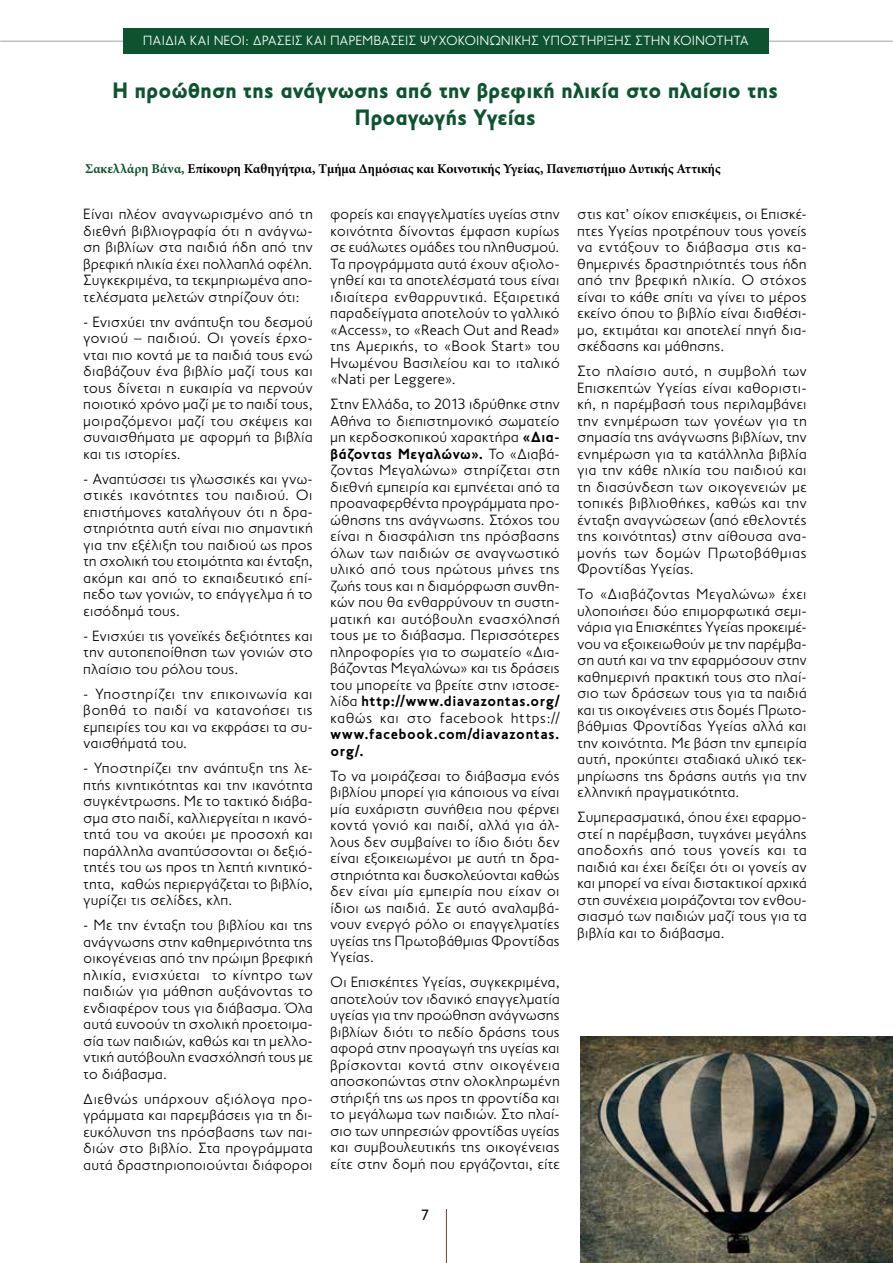
<style>
.page{position:relative;width:893px;height:1263px;background:#fff}
.page>*{position:absolute;margin:0;border:0;box-sizing:border-box;transform-origin:0 0}
.t1{font:900 22.5px/27px "PF Transport";letter-spacing:.005em;color:#0e532f;text-align:center}
.t2{font:300 15px/16.5px "PF Transport";letter-spacing:.035em;color:#000;text-align:justify}
.t3{font:700 15px/16.5px "PF Transport";letter-spacing:.045em;color:#000}
.t4{font:15px "PF Transport";color:#000}
.t5{font:700 13.5px "Minion Pro";color:#000}
.t6{font:300 13.5px "PF Transport";letter-spacing:.03em;color:#fff}
.s1{color:#0e532f}
.s2{font-weight:700}
</style>
<div class="page">
<hr style="left:769px;top:41px;width:124px;height:1px;background:#808285">
<hr style="left:0;top:41px;width:123px;height:1px;background:#808285">
<hr style="left:446px;top:1209px;width:1px;height:54px;background:#64433c">
<div style="left:123px;top:28px;width:646px;height:26px;background:#0e532f"></div>
<img style="left:580px;top:1037px;width:313px;height:226px">
<p class="t6" style="left:143px;top:32px;width:607px">ΠΑΙΔΙΑ ΚΑΙ ΝΕΟΙ: ΔΡΑΣΕΙΣ ΚΑΙ ΠΑΡΕΜΒΑΣΕΙΣ ΨΥΧΟΚΟΙΝΩΝΙΚΗΣ ΥΠΟΣΤΗΡΙΞΗΣ ΣΤΗΝ ΚΟΙΝΟΤΗΤΑ</p>
<h1 class="t1" style="left:113px;top:77px;width:667px">Η προώθηση της ανάγνωσης από την βρεφική ηλικία στο πλαίσιο της<br>Προαγωγής Υγείας</h1>
<p class="t5" style="left:85px;top:159px;width:637px"><span class="s1">Σακελλάρη Βάνα,</span> Επίκουρη Καθηγήτρια, Τμήμα Δημόσιας και Κοινοτικής Υγείας, Πανεπιστήμιο Δυτικής Αττικής</p>
<p class="t2" style="left:84px;top:206px;width:230px">Είναι πλέον αναγνωρισμένο από τη διεθνή βιβλιογραφία ότι η ανάγνω&shy;ση βιβλίων στα παιδιά ήδη από την βρεφική ηλικία έχει πολλαπλά οφέλη.<br>Συγκεκριμένα, τα τεκμηριωμένα απο&shy;τελέσματα μελετών στηρίζουν ότι:</p>
<p class="t2" style="left:84px;top:313px;width:230px">- Ενισχύει την ανάπτυξη του δεσμού γονιού – παιδιού. Οι γονείς έρχο&shy;νται πιο κοντά με τα παιδιά τους ενώ διαβάζουν ένα βιβλίο μαζί τους και τους δίνεται η ευκαιρία να περνούν ποιοτικό χρόνο μαζί με το παιδί τους, μοιραζόμενοι μαζί του σκέψεις και συναισθήματα με αφορμή τα βιβλία και τις ιστορίες.</p>
<p class="t2" style="left:84px;top:470px;width:230px">- Αναπτύσσει τις γλωσσικές και γνω&shy;στικές ικανότητες του παιδιού. Οι επιστήμονες καταλήγουν ότι η δρα&shy;στηριότητα αυτή είναι πιο σημαντική για την εξέλιξη του παιδιού ως προς τη σχολική του ετοιμότητα και ένταξη, ακόμη και από το εκπαιδευτικό επί&shy;πεδο των γονιών, το επάγγελμα ή το εισόδημά τους.</p>
<p class="t2" style="left:84px;top:627px;width:230px">- Ενισχύει τις γονεϊκές δεξιότητες και την αυτοπεποίθηση των γονιών στο πλαίσιο του ρόλου τους.</p>
<p class="t2" style="left:84px;top:685px;width:230px">- Υποστηρίζει την επικοινωνία και βοηθά το παιδί να κατανοήσει τις εμπειρίες του και να εκφράσει τα συ&shy;ναισθήματά του.</p>
<p class="t2" style="left:84px;top:760px;width:230px">- Υποστηρίζει την ανάπτυξη της λε&shy;πτής κινητικότητας και την ικανότητα συγκέντρωσης. Με το τακτικό διάβα&shy;σμα στο παιδί, καλλιεργείται η ικανό&shy;τητά του να ακούει με προσοχή και παράλληλα αναπτύσσονται οι δεξιό&shy;τητές του ως προς τη λεπτή κινητικό&shy;τητα, καθώς περιεργάζεται το βιβλίο, γυρίζει τις σελίδες, κλπ.</p>
<p class="t2" style="left:84px;top:917px;width:230px">- Με την ένταξη του βιβλίου και της ανάγνωσης στην καθημερινότητα της οικογένειας από την πρώιμη βρεφική ηλικία, ενισχύεται το κίνητρο των παιδιών για μάθηση αυξάνοντας το ενδιαφέρον τους για διάβασμα. Όλα αυτά ευνοούν τη σχολική προετοιμα&shy;σία των παιδιών, καθώς και τη μελλο&shy;ντική αυτόβουλη ενασχόλησή τους με το διάβασμα.</p>
<p class="t2" style="left:84px;top:1090px;width:230px">Διεθνώς υπάρχουν αξιόλογα προ&shy;γράμματα και παρεμβάσεις για τη δι&shy;ευκόλυνση της πρόσβασης των παι&shy;διών στο βιβλίο. Στα προγράμματα αυτά δραστηριοποιούνται διάφοροι</p>
<p class="t2" style="left:331px;top:206px;width:230px">φορείς και επαγγελματίες υγείας στην κοινότητα δίνοντας έμφαση κυρίως σε ευάλωτες ομάδες του πληθυσμού.<br>Τα προγράμματα αυτά έχουν αξιολο&shy;γηθεί και τα αποτελέσματά τους είναι ιδιαίτερα ενθαρρυντικά. Εξαιρετικά παραδείγματα αποτελούν το γαλλικό «Access», το «Reach Out and Read» της Αμερικής, το «Book Start» του Ηνωμένου Βασιλείου και το ιταλικό «Nati per Leggere».</p>
<p class="t2" style="left:331px;top:396px;width:230px">Στην Ελλάδα, το 2013 ιδρύθηκε στην Αθήνα το διεπιστημονικό σωματείο μη κερδοσκοπικού χαρακτήρα <span class="s2">«Δια&shy;βάζοντας Μεγαλώνω».</span> Το «Διαβά&shy;ζοντας Μεγαλώνω» στηρίζεται στη διεθνή εμπειρία και εμπνέεται από τα προαναφερθέντα προγράμματα προ&shy;ώθησης της ανάγνωσης. Στόχος του είναι η διασφάλιση της πρόσβασης όλων των παιδιών σε αναγνωστικό υλικό από τους πρώτους μήνες της ζωής τους και η διαμόρφωση συνθη&shy;κών που θα ενθαρρύνουν τη συστη&shy;ματική και αυτόβουλη ενασχόλησή τους με το διάβασμα. Περισσότερες πληροφορίες για το σωματείο «Δια&shy;βάζοντας Μεγαλώνω» και τις δράσεις του μπορείτε να βρείτε στην ιστοσε&shy;λίδα <span class="s2">http://www.diavazontas.org/ </span>καθώς και στο facebook https://</p>
<p class="t3" style="left:331px;top:726px;width:230px">www.facebook.com/diavazontas. org/.</p>
<p class="t2" style="left:331px;top:767px;width:230px">Το να μοιράζεσαι το διάβασμα ενός βιβλίου μπορεί για κάποιους να είναι μία ευχάριστη συνήθεια που φέρνει κοντά γονιό και παιδί, αλλά για άλ&shy;λους δεν συμβαίνει το ίδιο διότι δεν είναι εξοικειωμένοι με αυτή τη δρα&shy;στηριότητα και δυσκολεύονται καθώς δεν είναι μία εμπειρία που είχαν οι ίδιοι ως παιδιά. Σε αυτό αναλαμβά&shy;νουν ενεργό ρόλο οι επαγγελματίες υγείας της Πρωτοβάθμιας Φροντίδας Υγείας.</p>
<p class="t2" style="left:331px;top:974px;width:230px">Οι Επισκέπτες Υγείας, συγκεκριμένα, αποτελούν τον ιδανικό επαγγελματία υγείας για την προώθηση ανάγνωσης βιβλίων διότι το πεδίο δράσης τους αφορά στην προαγωγή της υγείας και βρίσκονται κοντά στην οικογένεια αποσκοπώντας στην ολοκληρωμένη στήριξή της ως προς τη φροντίδα και το μεγάλωμα των παιδιών. Στο πλαί&shy;σιο των υπηρεσιών φροντίδας υγείας και συμβουλευτικής της οικογένειας είτε στην δομή που εργάζονται, είτε</p>
<p class="t4" style="left:421px;top:1207px;width:10px">7</p>
<p class="t2" style="left:578px;top:206px;width:230px">στις κατ’ οίκον επισκέψεις, οι Επισκέ&shy;πτες Υγείας προτρέπουν τους γονείς να εντάξουν το διάβασμα στις κα&shy;θημερινές δραστηριότητές τους ήδη από την βρεφική ηλικία. Ο στόχος είναι το κάθε σπίτι να γίνει το μέρος εκείνο όπου το βιβλίο είναι διαθέσι&shy;μο, εκτιμάται και αποτελεί πηγή δια&shy;σκέδασης και μάθησης.</p>
<p class="t2" style="left:578px;top:363px;width:230px">Στο πλαίσιο αυτό, η συμβολή των Επισκεπτών Υγείας είναι καθοριστι&shy;κή, η παρέμβασή τους περιλαμβάνει την ενημέρωση των γονέων για τη σημασία της ανάγνωσης βιβλίων, την ενημέρωση για τα κατάλληλα βιβλία για την κάθε ηλικία του παιδιού και τη διασύνδεση των οικογενειών με τοπικές βιβλιοθήκες, καθώς και την ένταξη αναγνώσεων (από εθελοντές της κοινότητας) στην αίθουσα ανα&shy;μονής των δομών Πρωτοβάθμιας Φροντίδας Υγείας.</p>
<p class="t2" style="left:578px;top:586px;width:230px">Το «Διαβάζοντας Μεγαλώνω» έχει υλοποιήσει δύο επιμορφωτικά σεμι&shy;νάρια για Επισκέπτες Υγείας προκειμέ&shy;νου να εξοικειωθούν με την παρέμβα&shy;ση αυτή και να την εφαρμόσουν στην καθημερινή πρακτική τους στο πλαί&shy;σιο των δράσεων τους για τα παιδιά και τις οικογένειες στις δομές Πρωτο&shy;βάθμιας Φροντίδας Υγείας αλλά και την κοινότητα. Με βάση την εμπειρία αυτή, προκύπτει σταδιακά υλικό τεκ&shy;μηρίωσης της δράσης αυτής για την ελληνική πραγματικότητα.</p>
<p class="t2" style="left:578px;top:809px;width:231px">Συμπερασματικά, όπου έχει εφαρμο&shy;στεί η παρέμβαση, τυγχάνει μεγάλης αποδοχής από τους γονείς και τα παιδιά και έχει δείξει ότι οι γονείς αν και μπορεί να είναι διστακτικοί αρχικά στη συνέχεια μοιράζονται τον ενθου&shy;σιασμό των παιδιών μαζί τους για τα βιβλία και το διάβασμα.</p>
</div>
